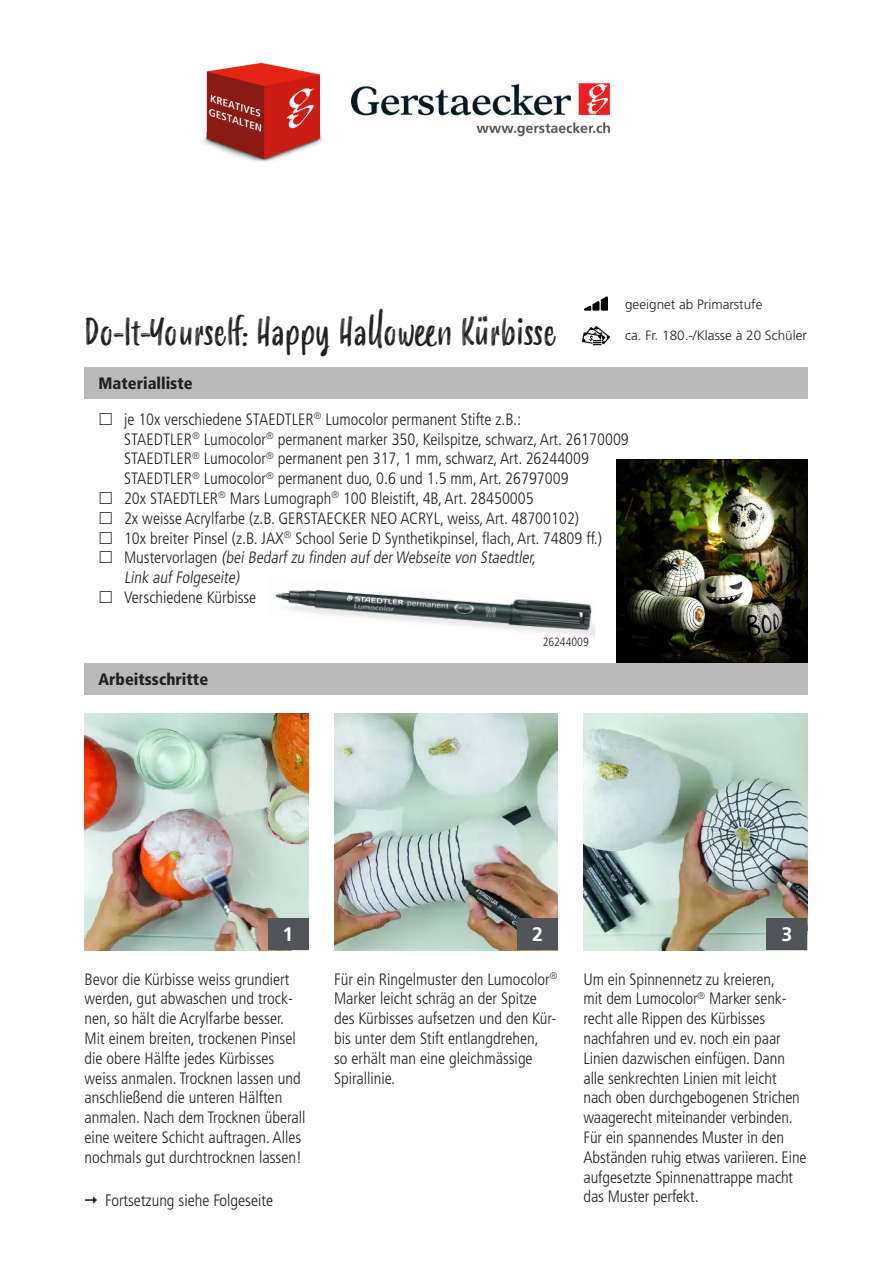
<style>
.page{position:relative;width:893px;height:1263px;background:#fff}
.page>*{position:absolute;margin:0;border:0;box-sizing:border-box;transform-origin:0 0}
.t1{font:36px "Smoothy";color:#231f20;scale:.92 1}
.Einschub_Seitenzahle{font:700 19.5px "Frutiger LT Std";color:#fff}
.Pull_Quote_-_fettkur{font:300 condensed 16.5px/19.8px "Frutiger LT Std";color:#231f20}
.t2{font:900 condensed 16.5px "Frutiger LT Std";color:#231f20}
.t3{font:300 13.5px "Frutiger LT Std";color:#231f20}
.t4{font:300 condensed 12px "Frutiger LT Std";color:#231f20}
</style>
<div class="page">
<img style="left:85px;top:713px;width:223px;height:237px">
<img style="left:334px;top:713px;width:224px;height:237px">
<img style="left:583px;top:713px;width:224px;height:237px">
<div style="left:268px;top:918px;width:40px;height:32px;background:#515458"></div>
<div style="left:767px;top:918px;width:40px;height:32px;background:#515458"></div>
<div style="left:517px;top:918px;width:41px;height:32px;background:#515458"></div>
<img style="left:351px;top:83px;width:259px;height:54px">
<img style="left:203px;top:62px;width:120px;height:100px">
<div style="left:84px;top:367px;width:723px;height:32px;background:#bababb"></div>
<div style="left:84px;top:663px;width:723px;height:32px;background:#bababb"></div>
<img style="left:616px;top:460px;width:191px;height:203px">
<img style="left:275px;top:589px;width:321px;height:47px">
<img style="left:582px;top:326px;width:28px;height:20px">
<img style="left:585px;top:296px;width:22px;height:15px">
<p class="t1" style="left:85px;top:306px;width:514px">Do-It-Yourself: Happy Halloween Kürbisse</p>
<p class="t2" style="left:98px;top:373px;width:96px">Materialliste</p>
<p class="t3" style="left:625px;top:296px;width:139px">geeignet ab Primarstufe</p>
<p class="t3" style="left:625px;top:328px;width:183px">ca. Fr. 180.-/Klasse à 20 Schüler</p>
<p class="Pull_Quote_-_fettkur" style="left:124px;top:409px;width:506px">je 10x verschiedene STAEDTLER<sup>®</sup> Lumocolor permanent Stifte z.B.:<br>STAEDTLER<sup>®</sup> Lumocolor<sup>®</sup> permanent marker 350, Keilspitze, schwarz, Art. 26170009<br>STAEDTLER<sup>®</sup> Lumocolor<sup>®</sup> permanent pen 317, 1 mm, schwarz, Art. 26244009<br>STAEDTLER<sup>®</sup> Lumocolor<sup>®</sup> permanent duo, 0.6 und 1.5 mm, Art. 26797009</p>
<p class="Pull_Quote_-_fettkur" style="left:124px;top:489px;width:411px">20x STAEDTLER<sup>®</sup> Mars Lumograph<sup>®</sup> 100 Bleistift, 4B, Art. 28450005</p>
<p class="Pull_Quote_-_fettkur" style="left:124px;top:508px;width:457px">2x weisse Acrylfarbe (z.B. GERSTAECKER NEO ACRYL, weiss, Art. 48700102)</p>
<p class="Pull_Quote_-_fettkur" style="left:124px;top:528px;width:480px">10x breiter Pinsel (z.B. JAX<sup>®</sup> School Serie D Synthetikpinsel, flach, Art. 74809 ff.)</p>
<p class="Pull_Quote_-_fettkur" style="left:124px;top:548px;width:416px">M u st e rvo r l a g e n (bei Bedarf zu finden auf derWebseite von Staedtler,<br>Link auf Folgeseite)</p>
<p class="Pull_Quote_-_fettkur" style="left:124px;top:588px;width:134px">Verschiedene Kürbisse</p>
<p class="t2" style="left:98px;top:669px;width:111px">Arbeitsschritte</p>
<p class="t4" style="left:543px;top:635px;width:48px">26244009</p>
<p class="Einschub_Seitenzahle" style="left:283px;top:923px;width:12px">1</p>
<p class="Einschub_Seitenzahle" style="left:532px;top:923px;width:12px">2</p>
<p class="Einschub_Seitenzahle" style="left:781px;top:923px;width:12px">3</p>
<p class="Pull_Quote_-_fettkur" style="left:85px;top:969px;width:222px">Bevor die Kürbisse weiss grundiert werden, gut abwaschen und trock&shy;nen, so hält die Acrylfarbe besser.<br>Mit einem breiten, trockenen Pinsel die obere Hälfte jedes Kürbisses weiss anmalen. Trocknen lassen und anschließend die unteren Hälften anmalen. Nach dem Trocknen überall eine weitere Schicht auftragen. Alles nochmals gut durchtrocknen lassen!</p>
<p class="Pull_Quote_-_fettkur" style="left:334px;top:969px;width:225px">Für ein Ringelmuster den Lumocolor<sup>®<br></sup>Marker leicht schräg an der Spitze des Kürbisses aufsetzen und den Kür&shy;bis unter dem Stift entlangdrehen,<br>so erhält man eine gleichmässige<br>Spirallinie.</p>
<p class="Pull_Quote_-_fettkur" style="left:583px;top:969px;width:225px">Um ein Spinnennetz zu kreieren,<br>mit dem Lumocolor<sup>®</sup> Marker senk&shy;recht alle Rippen des Kürbisses nachfahren und ev. noch ein paar Linien dazwischen einfügen. Dann alle senkrechten Linien mit leicht nach oben durchgebogenen Strichen waagerecht miteinander verbinden.<br>Für ein spannendes Muster in den Abständen ruhig etwas variieren. Eine aufgesetzte Spinnenattrappe macht das Muster perfekt.</p>
<p class="Pull_Quote_-_fettkur" style="left:105px;top:1191px;width:169px">Fortsetzung siehe Folgeseite</p>
</div>
